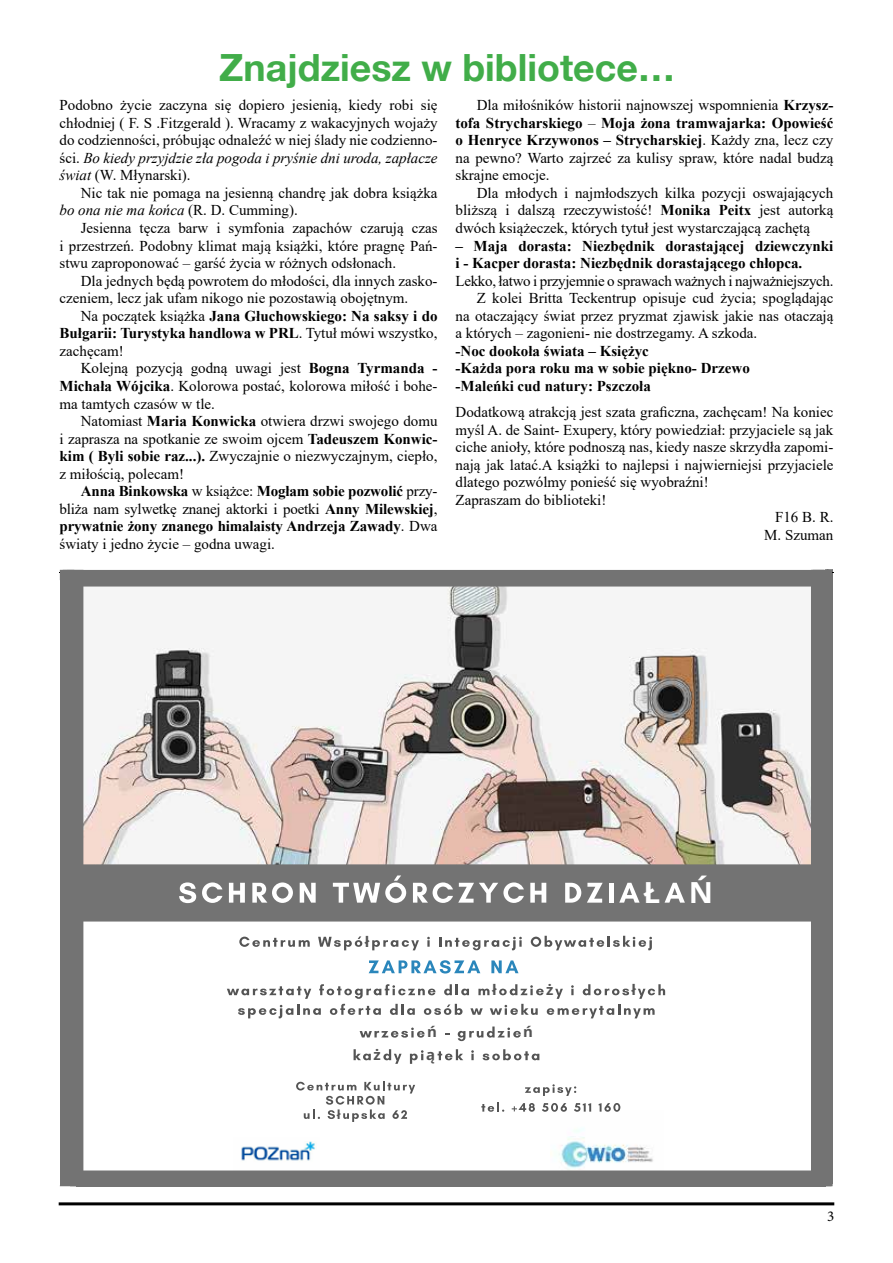
<style>
.page{position:relative;width:893px;height:1263px;background:#fff}
.page>*{position:absolute;margin:0;border:0;box-sizing:border-box;transform-origin:0 0}
.t1{font:700 37.5px "Helvetica Neue CE";color:#41ad49}
.t2{font:700 29.25px "Noto Sans";color:#fff}
.t3{font:15px/17.5px "Times New Roman";color:#000;text-align:justify}
.t4{font:700 15px/17.5px "Times New Roman";color:#000}
.t5{font:15px "Times New Roman";letter-spacing:-.02em;color:#000}
.t6{font:15px "Minion Pro";color:#000}
.t7{font:700 14.55px "Noto Sans";color:#545454}
.t8{font:700 12.6px "Noto Sans";color:#545454}
.s1{font-style:italic}
.s2{font-weight:400}
.s3{font-weight:700}
</style>
<div class="page">
<hr style="left:59px;top:1202px;width:775px;height:3px;background:#000">
<svg style="left:60px;top:570px;width:774px;height:616px"></svg>
<h1 class="t1" style="left:219px;top:44px;width:458px">Znajdziesz w bibliotece…</h1>
<p class="t3" style="left:60px;top:96px;width:379px">Podobno życie zaczyna się dopiero jesienią, kiedy robi się chłodniej ( F. S .Fitzgerald ). Wracamy z wakacyjnych wojaży do codzienności, próbując odnaleźć w niej ślady nie codzienno&shy;ści. <span class="s1">Bo kiedy przyjdzie zła pogoda i pryśnie dni uroda, zapłacze świat</span> (W. Młynarski).</p>
<p class="t3" style="left:60px;top:184px;width:379px;text-indent:21px">Nic tak nie pomaga na jesienną chandrę jak dobra książka <span class="s1">bo ona nie ma końca</span> (R. D. Cumming).</p>
<p class="t3" style="left:60px;top:219px;width:379px;text-indent:21px">Jesienna tęcza barw i symfonia zapachów czarują czas i przestrzeń. Podobny klimat mają książki, które pragnę Pań&shy;stwu zaproponować – garść życia w różnych odsłonach.</p>
<p class="t3" style="left:60px;top:271px;width:379px;text-indent:21px">Dla jednych będą powrotem do młodości, dla innych zasko&shy;czeniem, lecz jak ufam nikogo nie pozostawią obojętnym.</p>
<p class="t4" style="left:60px;top:306px;width:379px;text-align:justify;text-indent:21px"><span class="s2">Na początek książka</span> Jana Głuchowskiego: Na saksy i do Bułgarii: Turystyka handlowa w PRL<span class="s2">. Tytuł mówi wszystko, zachęcam!</span></p>
<p class="t3" style="left:60px;top:359px;width:379px;text-indent:21px">Kolejną pozycją godną uwagi jest <span class="s3">Bogna Tyrmanda - Michała Wójcika</span>. Kolorowa postać, kolorowa miłość i bohe&shy;ma tamtych czasów w tle.</p>
<p class="t3" style="left:60px;top:412px;width:379px;text-indent:21px">Natomiast <span class="s3">Maria Konwicka</span> otwiera drzwi swojego domu i zaprasza na spotkanie ze swoim ojcem <span class="s3">Tadeuszem Konwic&shy;kim ( Byli sobie raz...).</span> Zwyczajnie o niezwyczajnym, ciepło, z miłością, polecam!</p>
<p class="t4" style="left:60px;top:482px;width:379px;text-align:justify;text-indent:21px">Anna Binkowska <span class="s2">w książce:</span> Mogłam sobie pozwolić <span class="s2">przy&shy;bliża nam sylwetkę znanej aktorki i poetki</span> Anny Milewskiej<span class="s2">, </span>prywatnie żony znanego himalaisty Andrzeja Zawady<span class="s2">. Dwa światy i jedno życie – godna uwagi.</span></p>
<p class="t3" style="left:455px;top:96px;width:379px;text-indent:21px">Dla miłośników historii najnowszej wspomnienia <span class="s3">Krzysz&shy;tofa Strycharskiego</span> – <span class="s3">Moja żona tramwajarka: Opowieść o Henryce Krzywonos – Strycharskiej</span>. Każdy zna, lecz czy na pewno? Warto zajrzeć za kulisy spraw, które nadal budzą skrajne emocje.</p>
<p class="t3" style="left:455px;top:184px;width:379px;text-indent:21px">Dla młodych i najmłodszych kilka pozycji oswajających bliższą i dalszą rzeczywistość! <span class="s3">Monika Peitx</span> jest autorką dwóch książeczek, których tytuł jest wystarczającą zachętą</p>
<p class="t4" style="left:455px;top:236px;width:379px">– Maja dorasta: Niezbędnik dorastającej dziewczynki i - Kacper dorasta: Niezbędnik dorastającego chłopca.</p>
<p class="t5" style="left:455px;top:270px;width:379px">Lekko, łatwo i przyjemnie o sprawach ważnych i najważniejszych.</p>
<p class="t3" style="left:477px;top:289px;width:358px">Z kolei Britta Teckentrup opisuje cud życia; spoglądając</p>
<p class="t3" style="left:455px;top:306px;width:379px">na otaczający świat przez pryzmat zjawisk jakie nas otaczają</p>
<p class="t3" style="left:455px;top:324px;width:303px">a których – zagonieni- nie dostrzegamy. A szkoda.</p>
<p class="t4" style="left:455px;top:342px;width:296px">-Noc dookoła świata – Księżyc<br>-Każda pora roku ma w sobie piękno- Drzewo -Maleńki cud natury: Pszczoła</p>
<p class="t3" style="left:455px;top:403px;width:379px">Dodatkową atrakcją jest szata graficzna, zachęcam! Na koniec</p>
<p class="t3" style="left:455px;top:420px;width:379px">myśl A. de Saint- Exupery, który powiedział: przyjaciele są jak</p>
<p class="t3" style="left:455px;top:438px;width:379px">ciche anioły, które podnoszą nas, kiedy nasze skrzydła zapomi-</p>
<p class="t3" style="left:455px;top:455px;width:379px">nają jak latać.A książki to najlepsi i najwierniejsi przyjaciele</p>
<p class="t3" style="left:455px;top:473px;width:255px">dlatego pozwólmy ponieść się wyobraźni!</p>
<p class="t3" style="left:455px;top:490px;width:152px">Zapraszam do biblioteki!</p>
<p class="t3" style="left:775px;top:508px;width:60px">F16 B. R.</p>
<p class="t3" style="left:764px;top:526px;width:71px">M. Szuman</p>
<p class="t7" style="left:365px;top:931px;width:6px">ł</p>
<h2 class="t2" style="left:644px;top:871px;width:71px">Ł Ń</h2>
<p class="t7" style="left:492px;top:980px;width:6px">ł</p>
<p class="t7" style="left:546px;top:980px;width:9px">ż</p>
<p class="t7" style="left:631px;top:980px;width:6px">ł</p>
<p class="t7" style="left:427px;top:1022px;width:11px">ń</p>
<p class="t7" style="left:523px;top:1022px;width:11px">ń</p>
<p class="t8" style="left:337px;top:1105px;width:5px">ł</p>
<p class="t7" style="left:374px;top:1045px;width:9px">ż</p>
<p class="t7" style="left:426px;top:1045px;width:11px">ą</p>
<p class="t6" style="left:827px;top:1206px;width:9px">3</p>
</div>
